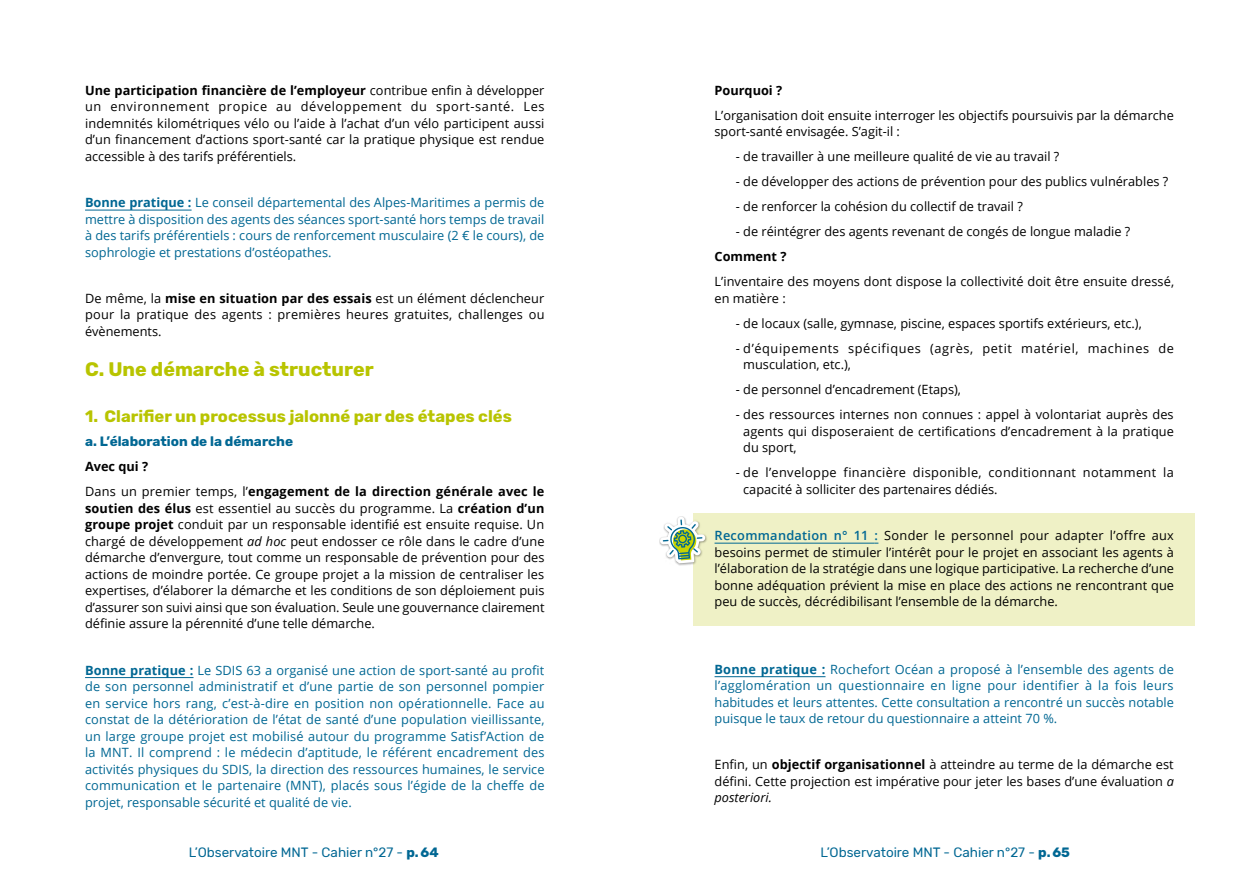
<style>
.page{position:relative;width:1259px;height:893px;background:#fff}
.page>*{position:absolute;margin:0;border:0;box-sizing:border-box;transform-origin:0 0}
.t1{font:700 19.5px "Rubik";color:#b8c400}
.t2{font:700 16.5px "Rubik";color:#b8c400}
.t3{font:13.5px "Rubik";color:#006793}
.t4{font:700 13.5px "Rubik";color:#006793}
.t5{font:12.75px/16.5px "Open Sans";color:#000;text-align:justify}
.t6{font:12.75px/16.5px "Open Sans";color:#006793;text-align:justify}
.t7{font:12.75px/16.5px "Open Sans";letter-spacing:.03em;color:#000}
.t8{font:700 12.75px/25px "Open Sans";letter-spacing:.015em;color:#000}
.t9{font:12.75px/16.5px "Open Sans";letter-spacing:.05em;color:#000}
.s1{font-weight:700}
.s2{font-weight:400}
.s3{font-style:italic}
.s4{font-weight:600;color:#006793}
</style>
<div class="page">
<hr style="left:85px;top:210px;width:107px;height:1px;background:#006793">
<hr style="left:85px;top:677px;width:108px;height:1px;background:#006793">
<div style="left:693px;top:513px;width:502px;height:113px;background:#eff1c6"></div>
<hr style="left:714px;top:543px;width:160px;height:1px;background:#006793">
<hr style="left:714px;top:676px;width:111px;height:1px;background:#006793">
<div style="left:659px;top:516px;width:49px;height:49px;background:#000;opacity:.4"></div>
<svg style="left:660px;top:517px;width:45px;height:46px"></svg>
<p class="t5" style="left:85px;top:82px;width:461px"><span class="s1">Une participation financière de l’employeur</span> contribue enfin à développer un environnement propice au développement du sport-santé. Les indemnités kilométriques vélo ou l’aide à l’achat d’un vélo participent aussi d’un financement d’actions sport-santé car la pratique physique est rendue accessible à des tarifs préférentiels.</p>
<p class="t6" style="left:85px;top:194px;width:461px"><span class="s1">Bonne pratique :</span> Le conseil départemental des Alpes-Maritimes a permis de mettre à disposition des agents des séances sport-santé hors temps de travail à des tarifs préférentiels : cours de renforcement musculaire (2 € le cours), de sophrologie et prestations d’ostéopathes.</p>
<p class="t5" style="left:85px;top:290px;width:461px">De même, la <span class="s1">mise en situation par des essais</span> est un élément déclencheur pour la pratique des agents : premières heures gratuites, challenges ou évènements.</p>
<h1 class="t1" style="left:85px;top:358px;width:290px">C. Une démarche à structurer</h1>
<p class="t2" style="left:85px;top:406px;width:428px">1. Clarifier un processus jalonné par des étapes clés</p>
<p class="t4" style="left:85px;top:434px;width:209px">a. L’élaboration de la démarche</p>
<p class="t8" style="left:85px;top:454px;width:461px">Avec qui ?<br><span class="s2">Dans un premier temps, l’</span>engagement de la direction générale avec le</p>
<p class="t5" style="left:85px;top:500px;width:461px"><span class="s1">soutien des élus</span> est essentiel au succès du programme. La <span class="s1">création d’un groupe projet</span> conduit par un responsable identifié est ensuite requise. Un chargé de développement <span class="s3">ad hoc</span> peut endosser ce rôle dans le cadre d’une démarche d’envergure, tout comme un responsable de prévention pour des actions de moindre portée. Ce groupe projet a la mission de centraliser les expertises, d’élaborer la démarche et les conditions de son déploiement puis d’assurer son suivi ainsi que son évaluation. Seule une gouvernance clairement définie assure la pérennité d’une telle démarche.</p>
<p class="t6" style="left:85px;top:661px;width:461px"><span class="s1">Bonne pratique :</span> Le SDIS 63 a organisé une action de sport-santé au profit de son personnel administratif et d’une partie de son personnel pompier en service hors rang, c’est-à-dire en position non opérationnelle. Face au constat de la détérioration de l’état de santé d’une population vieillissante, un large groupe projet est mobilisé autour du programme Satisf’Action de la MNT. Il comprend : le médecin d’aptitude, le référent encadrement des activités physiques du SDIS, la direction des ressources humaines, le service communication et le partenaire (MNT), placés sous l’égide de la cheffe de projet, responsable sécurité et qualité de vie.</p>
<p class="t8" style="left:714px;top:77px;width:69px">Pourquoi ?</p>
<p class="t5" style="left:714px;top:107px;width:461px">L’organisation doit ensuite interroger les objectifs poursuivis par la démarche sport-santé envisagée. S’agit-il :</p>
<p class="t5" style="left:736px;top:148px;width:325px">- de travailler à une meilleure qualité de vie au travail ?</p>
<p class="t5" style="left:736px;top:173px;width:434px">- de développer des actions de prévention pour des publics vulnérables ?</p>
<p class="t5" style="left:736px;top:198px;width:288px">- de renforcer la cohésion du collectif de travail ?</p>
<p class="t5" style="left:736px;top:223px;width:396px">- de réintégrer des agents revenant de congés de longue maladie ?</p>
<p class="t8" style="left:714px;top:244px;width:73px">Comment ?</p>
<p class="t5" style="left:714px;top:273px;width:461px">L’inventaire des moyens dont dispose la collectivité doit être ensuite dressé, en matière :</p>
<p class="t5" style="left:736px;top:315px;width:407px">- de locaux (salle, gymnase, piscine, espaces sportifs extérieurs, etc.),</p>
<p class="t9" style="left:743px;top:340px;width:432px;text-indent:-7px">- d’équipements spécifiques (agrès, petit matériel, machines de musculation, etc.),</p>
<p class="t5" style="left:736px;top:381px;width:227px">- de personnel d’encadrement (Etaps),</p>
<p class="t5" style="left:743px;top:406px;width:432px;text-indent:-7px">- des ressources internes non connues : appel à volontariat auprès des agents qui disposeraient de certifications d’encadrement à la pratique du sport,</p>
<p class="t7" style="left:743px;top:464px;width:432px;text-indent:-7px">- de l’enveloppe financière disponible, conditionnant notamment la capacité à solliciter des partenaires dédiés.</p>
<p class="t5" style="left:714px;top:527px;width:461px"><span class="s4">Recommandation n° 11 :</span> Sonder le personnel pour adapter l’offre aux besoins permet de stimuler l’intérêt pour le projet en associant les agents à l’élaboration de la stratégie dans une logique participative. La recherche d’une bonne adéquation prévient la mise en place des actions ne rencontrant que peu de succès, décrédibilisant l’ensemble de la démarche.</p>
<p class="t6" style="left:714px;top:660px;width:461px"><span class="s1">Bonne pratique :</span> Rochefort Océan a proposé à l’ensemble des agents de l’agglomération un questionnaire en ligne pour identifier à la fois leurs habitudes et leurs attentes. Cette consultation a rencontré un succès notable puisque le taux de retour du questionnaire a atteint 70 %.</p>
<p class="t5" style="left:714px;top:756px;width:461px">Enfin, un <span class="s1">objectif organisationnel</span> à atteindre au terme de la démarche est défini. Cette projection est impérative pour jeter les bases d’une évaluation <span class="s3">a posteriori.</span></p>
<p class="t3" style="left:189px;top:844px;width:251px">L’Observatoire MNT - Cahier n°27 - <span class="s1">p.64</span></p>
<p class="t3" style="left:820px;top:844px;width:251px">L’Observatoire MNT - Cahier n°27 - <span class="s1">p.65</span></p>
</div>
